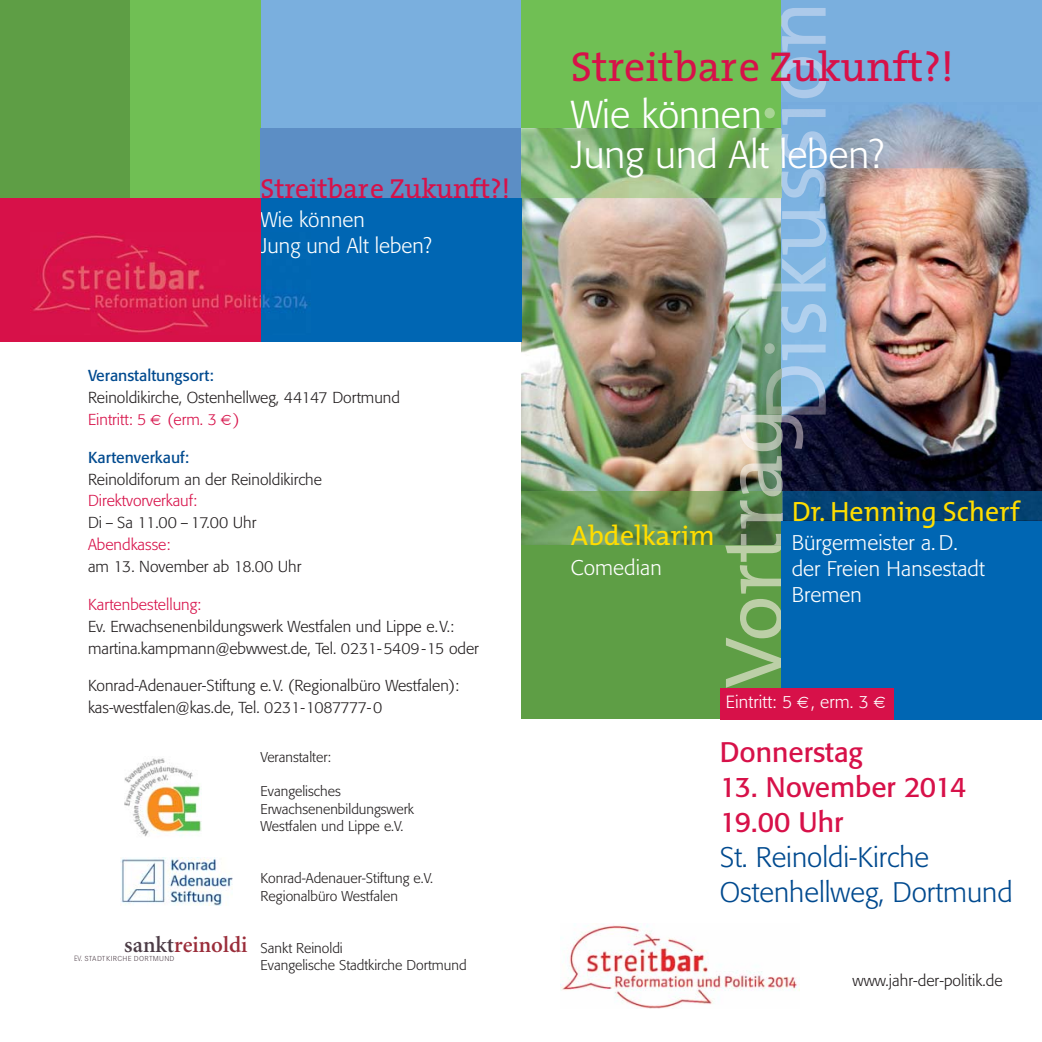
<style>
.page{position:relative;width:1042px;height:1042px;background:#fff}
.page>*{position:absolute;margin:0;border:0;box-sizing:border-box;transform-origin:0 0}
.t1{font:42px "The Serif";color:#d71149}
.t2{font:300 38.5px/40.1px "Formata";color:#fff}
.t3{font:300 28px/34.6px "Formata";color:#004a8f}
.t4{font:28px/35.2px "Formata";color:#d71149}
.t5{font:28px "The Mix";letter-spacing:-.005em;color:#fd0}
.t6{font:27.65px "The Serif";letter-spacing:-.005em;color:#d71149}
.t7{font:600 22.75px "Minion";color:#9a2d3a}
.t8{font:300 21px/25.9px "Formata";letter-spacing:.005em;color:#fff}
.t9{font:300 17.5px "Formata";letter-spacing:.01em;color:#fff}
.t10{font:300 15.75px/21.9px "Formata";color:#231f20}
.t11{font:300 15.75px "Formata";color:#d71149}
.t12{font:15.75px "Formata";color:#004a8f}
.t13{font:300 14px/17.3px "Formata";color:#231f20}
.t14{font:300 7.52px "Corporate S";letter-spacing:.035em;color:#4c3c46;scale:1.05 1}
.s1{color:#4c3c46}
.s2{font-size:8.05px}
</style>
<div class="page">
<div style="left:521px;top:0;width:260px;height:198px;background:#70bf54"></div>
<div style="left:259px;top:0;width:262px;height:198px;background:#7aafde"></div>
<img style="left:521px;top:198px;width:260px;height:293px">
<img style="left:561px;top:924px;width:238px;height:84px">
<img style="left:121px;top:857px;width:112px;height:48px">
<img style="left:124px;top:758px;width:78px;height:79px">
<div style="left:0;top:0;width:130px;height:198px;background:#5e9e45"></div>
<div style="left:130px;top:0;width:130px;height:198px;background:#70bf54"></div>
<img style="left:781px;top:168px;width:260px;height:323px">
<div style="left:803px;top:491px;width:238px;height:29px;background:#054272"></div>
<div style="left:0;top:198px;width:521px;height:144px;background:#0066b3"></div>
<img style="left:260px;top:233px;width:50px;height:101px">
<img style="left:521px;top:491px;width:204px;height:54px">
<div style="left:521px;top:545px;width:260px;height:174px;background:#5e9e45"></div>
<img style="left:782px;top:415px;width:21px;height:105px">
<svg style="left:725px;top:415px;width:57px;height:272px"></svg>
<img style="left:521px;top:128px;width:260px;height:70px">
<div style="left:781px;top:0;width:260px;height:101px;background:#7aafde"></div>
<img style="left:781px;top:101px;width:260px;height:67px">
<img style="left:761px;top:135px;width:20px;height:279px">
<img style="left:781px;top:169px;width:45px;height:245px">
<svg style="left:781px;top:173px;width:1px;height:13px"></svg>
<svg style="left:764px;top:8px;width:62px;height:110px"></svg>
<img style="left:781px;top:109px;width:44px;height:16px">
<img style="left:781px;top:131px;width:45px;height:29px">
<div style="left:260px;top:128px;width:261px;height:70px;background:#5c8ec5"></div>
<div style="left:0;top:198px;width:260px;height:144px;background:#d71149"></div>
<img style="left:30px;top:235px;width:230px;height:99px">
<div style="left:781px;top:520px;width:260px;height:199px;background:#0066b3"></div>
<div style="left:719px;top:688px;width:174px;height:31px;background:#d71149"></div>
<h3 class="t6" style="left:260px;top:178px;width:251px">Streitbare Zukunft?!</h3>
<h3 class="t8" style="left:260px;top:208px;width:172px">Wie können<br>Jung und Alt leben?</h3>
<p class="t12" style="left:88px;top:368px;width:127px">Veranstaltungsort:</p>
<p class="t10" style="left:88px;top:387px;width:313px">Reinoldikirche, Ostenhellweg, 44147 Dortmund</p>
<p class="t11" style="left:88px;top:412px;width:60px">Eintritt: 5</p>
<p class="t11" style="left:167px;top:412px;width:74px">(erm. 3 )</p>
<p class="t12" style="left:88px;top:450px;width:102px">Kartenverkauf:</p>
<p class="t10" style="left:88px;top:469px;width:235px">Reinoldiforum an der Reinoldikirche</p>
<p class="t11" style="left:88px;top:494px;width:110px">Direktvorverkauf:</p>
<p class="t10" style="left:88px;top:513px;width:170px">Di – Sa 11.00 – 17.00 Uhr</p>
<p class="t11" style="left:88px;top:537px;width:84px">Abendkasse:</p>
<p class="t10" style="left:88px;top:556px;width:215px">am 13. November ab 18.00 Uhr</p>
<p class="t11" style="left:88px;top:597px;width:115px">Kartenbestellung:</p>
<p class="t10" style="left:88px;top:616px;width:392px">Ev. Erwachsenenbildungswerk Westfalen und Lippe e.V.: martina.kampmann@ebwwest.de, Tel. 0231-5409-15 oder</p>
<p class="t10" style="left:88px;top:675px;width:372px">Konrad-Adenauer-Stiftung e.V. (Regionalbüro Westfalen): kas-westfalen@kas.de, Tel. 0231-1087777-0</p>
<h3 class="t7" style="left:124px;top:935px;width:125px"><span class="s1">sankt</span>reinoldi</h3>
<p class="t14" style="left:74px;top:955px;width:97px"><span class="s2">EV.</span> STADTKIRCHE DORTMUND</p>
<p class="t13" style="left:260px;top:749px;width:72px">Veranstalter:</p>
<p class="t13" style="left:260px;top:783px;width:155px">Evangelisches<br>Erwachsenenbildungswerk<br>Westfalen und Lippe e.V.</p>
<p class="t13" style="left:260px;top:870px;width:174px">Konrad-Adenauer-Stiftung e.V.<br>Regionalbüro Westfalen</p>
<p class="t13" style="left:260px;top:939px;width:207px">Sankt Reinoldi<br>Evangelische Stadtkirche Dortmund</p>
<h1 class="t1" style="left:570px;top:50px;width:384px">Streitbare Zukunft?!</h1>
<h2 class="t2" style="left:570px;top:97px;width:314px">Wie können<br>Jung und Alt leben?</h2>
<h3 class="t5" style="left:570px;top:525px;width:145px">Abdelkarim</h3>
<h3 class="t8" style="left:570px;top:556px;width:92px">Comedian</h3>
<h3 class="t5" style="left:791px;top:500px;width:229px">Dr. Henning Scherf</h3>
<h3 class="t8" style="left:791px;top:531px;width:194px">Bürgermeister a. D. der Freien Hansestadt<br>Bremen</h3>
<p class="t9" style="left:725px;top:693px;width:145px">Eintritt: 5 , erm. 3</p>
<h3 class="t4" style="left:719px;top:736px;width:145px">Donnerstag</h3>
<h3 class="t4" style="left:719px;top:771px;width:248px">13. November 2014<br>19.00 Uhr</h3>
<h3 class="t3" style="left:719px;top:841px;width:294px">St. Reinoldi-Kirche<br>Ostenhellweg, Dortmund</h3>
<p class="t10" style="left:852px;top:970px;width:152px">www.jahr-der-politik.de</p>
</div>
